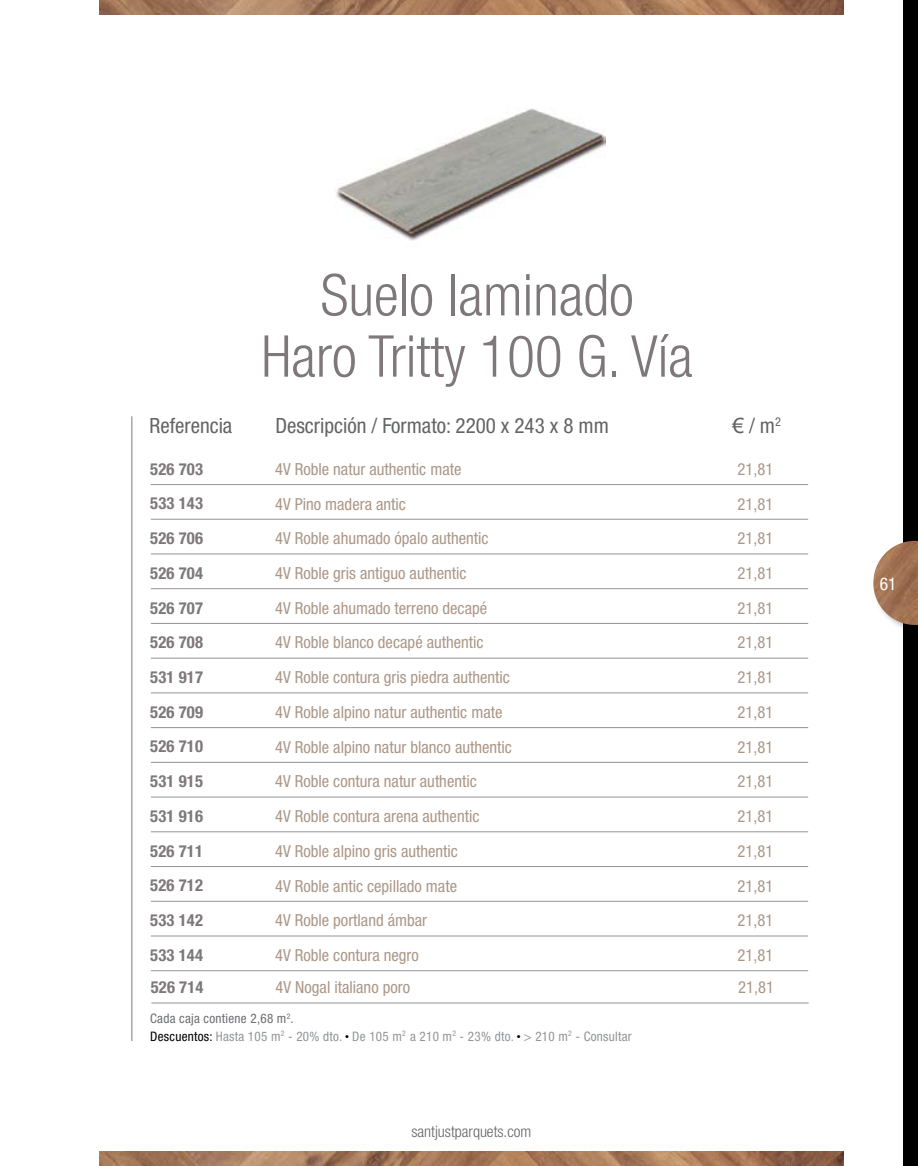
<style>
.page{position:relative;width:918px;height:1166px;background:#fff}
.page>*{position:absolute;margin:0;border:0;box-sizing:border-box;transform-origin:0 0}
.t1{font:300 condensed 57.75px/61.2px "Helvetica Neue";color:#7f787b;text-align:center}
.t2{font:condensed 21px "Helvetica Neue";color:#636466}
.t3{font:condensed 17.5px "Helvetica Neue";color:#fff}
.t4{font:condensed 16.62px "Helvetica Neue";color:#ab9788}
.t5{font:700 condensed 16.62px "Helvetica Neue";letter-spacing:.01em;color:#7f787b}
.t6{font:300 condensed 15.75px "Helvetica Neue";color:#636466}
.t7{font:condensed 13.12px/17.5px "Helvetica Neue";letter-spacing:.02em;color:#939598}
.s1{font-family:"Arial";font-stretch:normal}
.s2{color:#6d6e71}
.s3{color:#000}
</style>
<div class="page">
<div style="left:903px;top:0;width:15px;height:1166px;background:#000"></div>
<img style="left:334px;top:108px;width:271px;height:133px">
<hr style="left:131px;top:416px;width:1px;height:625px;background:#7f787b">
<hr style="left:151px;top:519px;width:657px;height:1px;background:#989194">
<hr style="left:151px;top:588px;width:657px;height:1px;background:#989194">
<hr style="left:151px;top:658px;width:657px;height:1px;background:#989194">
<hr style="left:151px;top:831px;width:657px;height:1px;background:#989194">
<hr style="left:151px;top:727px;width:657px;height:1px;background:#989194">
<hr style="left:151px;top:901px;width:657px;height:1px;background:#989194">
<hr style="left:151px;top:1002px;width:657px;height:1px;background:#989194">
<hr style="left:151px;top:553px;width:657px;height:1px;background:#989194">
<hr style="left:151px;top:623px;width:657px;height:1px;background:#989194">
<hr style="left:151px;top:796px;width:657px;height:1px;background:#989194">
<hr style="left:151px;top:692px;width:657px;height:1px;background:#989194">
<hr style="left:151px;top:866px;width:657px;height:1px;background:#989194">
<hr style="left:151px;top:970px;width:657px;height:1px;background:#989194">
<hr style="left:151px;top:762px;width:657px;height:1px;background:#989194">
<hr style="left:151px;top:935px;width:657px;height:1px;background:#989194">
<hr style="left:151px;top:484px;width:657px;height:1px;background:#989194">
<img style="left:99px;top:0;width:744px;height:15px">
<img style="left:99px;top:1151px;width:744px;height:15px">
<div style="left:871px;top:539px;width:47px;height:95px;background:#000;opacity:.25"></div>
<img style="left:873px;top:541px;width:45px;height:84px">
<p class="t2" style="left:149px;top:413px;width:84px">Referencia</p>
<h1 class="t1" style="left:261px;top:264px;width:433px">Suelo laminado<br>Haro Tritty 100 G. Vía</h1>
<p class="t2" style="left:275px;top:413px;width:335px">Descripción / Formato: 2200 x 243 x 8 mm</p>
<p class="t2" style="left:732px;top:413px;width:50px"><span class="s1">€</span> / m<sup>2</sup></p>
<p class="t5" style="left:150px;top:459px;width:54px">526 703</p>
<p class="t4" style="left:275px;top:459px;width:188px">4V Roble natur authentic mate</p>
<p class="t4" style="left:737px;top:459px;width:37px">21,81</p>
<p class="t5" style="left:150px;top:493px;width:54px">533 143</p>
<p class="t4" style="left:275px;top:494px;width:132px">4V Pino madera antic</p>
<p class="t4" style="left:737px;top:494px;width:37px">21,81</p>
<p class="t5" style="left:150px;top:528px;width:54px">526 706</p>
<p class="t4" style="left:275px;top:529px;width:215px">4V Roble ahumado ópalo authentic</p>
<p class="t4" style="left:737px;top:529px;width:37px">21,81</p>
<p class="t5" style="left:150px;top:563px;width:54px">526 704</p>
<p class="t4" style="left:275px;top:563px;width:193px">4V Roble gris antiguo authentic</p>
<p class="t4" style="left:737px;top:563px;width:37px">21,81</p>
<p class="t5" style="left:150px;top:597px;width:54px">526 707</p>
<p class="t4" style="left:275px;top:598px;width:214px">4V Roble ahumado terreno decapé</p>
<p class="t4" style="left:737px;top:598px;width:37px">21,81</p>
<p class="t5" style="left:150px;top:632px;width:54px">526 708</p>
<p class="t4" style="left:275px;top:633px;width:210px">4V Roble blanco decapé authentic</p>
<p class="t4" style="left:737px;top:633px;width:37px">21,81</p>
<p class="t5" style="left:150px;top:667px;width:54px">531 917</p>
<p class="t4" style="left:275px;top:668px;width:236px">4V Roble contura gris piedra authentic</p>
<p class="t4" style="left:737px;top:668px;width:37px">21,81</p>
<p class="t5" style="left:150px;top:702px;width:54px">526 709</p>
<p class="t4" style="left:275px;top:702px;width:229px">4V Roble alpino natur authentic mate</p>
<p class="t4" style="left:737px;top:702px;width:37px">21,81</p>
<p class="t5" style="left:150px;top:736px;width:54px">526 710</p>
<p class="t4" style="left:275px;top:737px;width:238px">4V Roble alpino natur blanco authentic</p>
<p class="t4" style="left:737px;top:737px;width:37px">21,81</p>
<p class="t5" style="left:150px;top:771px;width:54px">531 915</p>
<p class="t4" style="left:275px;top:772px;width:203px">4V Roble contura natur authentic</p>
<p class="t4" style="left:737px;top:772px;width:37px">21,81</p>
<p class="t5" style="left:150px;top:806px;width:54px">531 916</p>
<p class="t4" style="left:275px;top:806px;width:206px">4V Roble contura arena authentic</p>
<p class="t4" style="left:737px;top:806px;width:37px">21,81</p>
<p class="t5" style="left:150px;top:840px;width:54px">526 711</p>
<p class="t4" style="left:275px;top:841px;width:184px">4V Roble alpino gris authentic</p>
<p class="t4" style="left:737px;top:841px;width:37px">21,81</p>
<p class="t5" style="left:150px;top:875px;width:54px">526 712</p>
<p class="t4" style="left:275px;top:876px;width:183px">4V Roble antic cepillado mate</p>
<p class="t4" style="left:737px;top:876px;width:37px">21,81</p>
<p class="t5" style="left:150px;top:910px;width:54px">533 142</p>
<p class="t4" style="left:275px;top:911px;width:153px">4V Roble portland ámbar</p>
<p class="t4" style="left:737px;top:911px;width:37px">21,81</p>
<p class="t5" style="left:150px;top:945px;width:54px">533 144</p>
<p class="t4" style="left:275px;top:945px;width:145px">4V Roble contura negro</p>
<p class="t4" style="left:737px;top:945px;width:37px">21,81</p>
<p class="t5" style="left:151px;top:977px;width:54px">526 714</p>
<p class="t4" style="left:276px;top:978px;width:136px">4V Nogal italiano poro</p>
<p class="t4" style="left:738px;top:978px;width:37px">21,81</p>
<p class="t7" style="left:150px;top:1010px;width:483px"><span class="s2">Cada caja contiene 2,68 m</span><sup>2</sup><span class="s2">.<br></span><span class="s3">Descuentos:</span> Hasta 105 m<sup>2</sup> - 20% dto. <sup>●</sup> De 105 m<sup>2</sup> a 210 m<sup>2</sup> - 23% dto. <sup>●</sup> &gt; 210 m<sup>2</sup> - Consultar</p>
<p class="t6" style="left:411px;top:1123px;width:121px">santjustparquets.com</p>
<p class="t3" style="left:879px;top:573px;width:18px">61</p>
</div>
